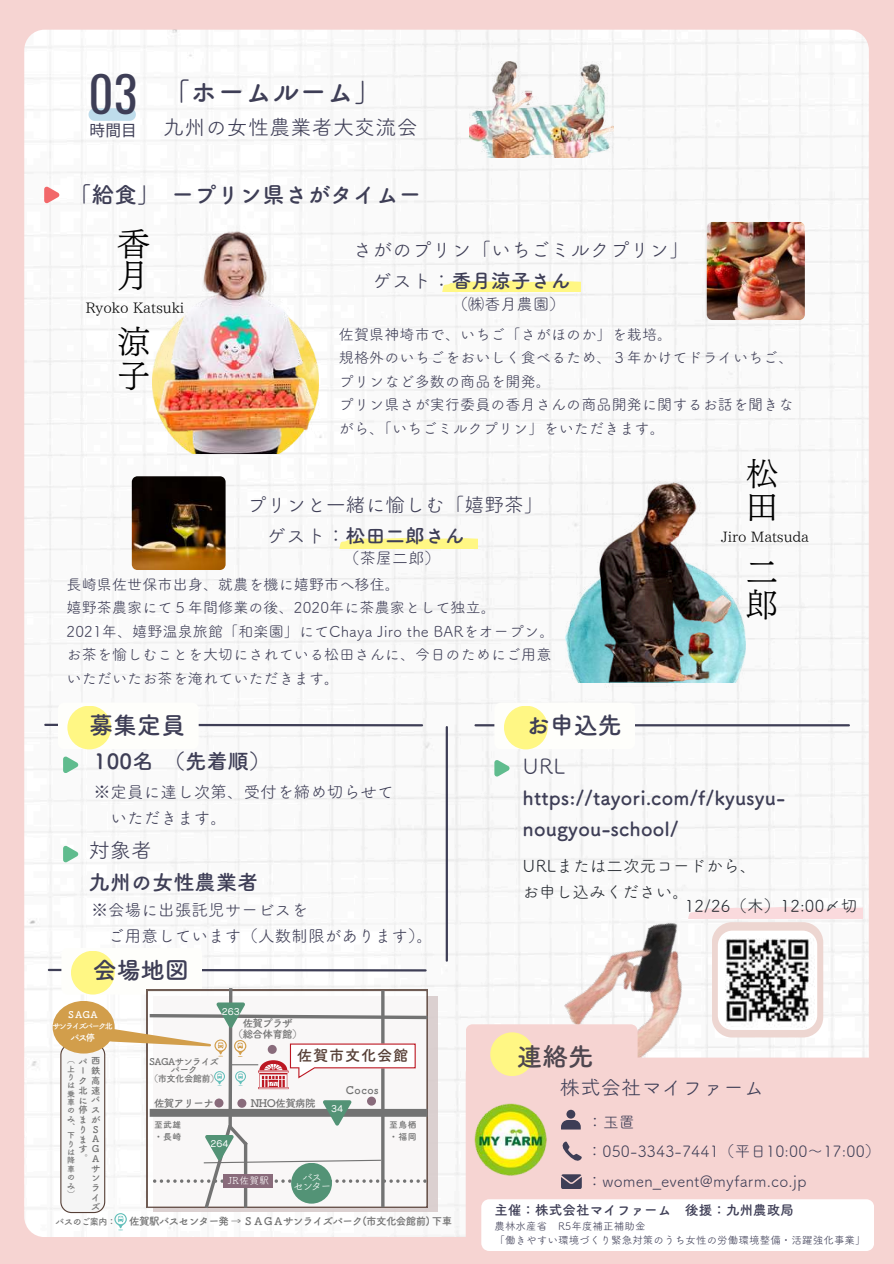
<style>
.page{position:relative;width:894px;height:1264px;background:#fff}
.page>*{position:absolute;margin:0;border:0;box-sizing:border-box;transform-origin:0 0}
.t1{font:33px/32.8px "UD Mincho Pr 6 N L";color:#000}
.t2{font:32.55px/32.7px "UD Mincho Pr 6 N L";color:#000}
.t3{font:27px "Canva Tsuku A Rd Gothic Std B";letter-spacing:.01em;color:#3e3e56}
.t4{font:25.5px "Canva Tsuku A Rd Gothic Std B";color:#4e464f}
.t5{font:24px "Canva Tsuku A Rd Gothic Std B";color:#3e3e56}
.t6{font:22.5px "Canva Tsuku A Rd Gothic Std B";letter-spacing:.01em;color:#3e3e56}
.t7{font:21px "Canva Tsuku A Rd Gothic Std R";letter-spacing:.01em;color:#3e3e56}
.t8{font:21px "Canva Tsuku A Rd Gothic Std B";letter-spacing:.01em;color:#3e3e56}
.t9{font:20.25px "Canva Tsuku A Rd Gothic Std R";letter-spacing:.01em;color:#3e3e56}
.t10{font:19.5px/30.3px "Canva Tsuku A Rd Gothic Std B";letter-spacing:.01em;color:#3e3e56}
.t11{font:19.5px "Canva Tsuku A Rd Gothic Std R";letter-spacing:.01em;color:#3e3e56}
.t12{font:16.5px/25.8px "Canva Tsuku A Rd Gothic Std R";letter-spacing:.01em;color:#3e3e56}
.t13{font:16.5px/25.8px "Canva Tsuku A Rd Gothic Std R";letter-spacing:.01em;color:#24282f}
.t14{font:16.05px "Canva Tsuku A Rd Gothic Std R";color:#3e3e56}
.t15{font:15.75px "Canva Tsuku A Rd Gothic Std R";color:#3e3e56}
.t16{font:15.6px/29.2px "Canva Tsuku A Rd Gothic Std R";letter-spacing:.01em;color:#3e3e56}
.t17{font:15.6px "Noto Sans CJ Ksc";color:#3e3e56}
.t18{font:15.3px "Tsuku B Rd Gothic Std B";letter-spacing:.05em;color:#574037}
.t19{font:15px/23.7px "Canva Tsuku A Rd Gothic Std R";letter-spacing:.01em;color:#3e3e56}
.t20{font:14.55px "IP Aex Mincho";color:#000}
.t21{font:14.4px "IP Aex Mincho";color:#000}
.t22{font:13.5px "Canva Tsuku A Rd Gothic Std B";letter-spacing:.01em;color:#3e3e56}
.t23{font:10.5px/10.5px "Tsuku B Rd Gothic Std B";letter-spacing:-.055em;color:#737373;text-align:center}
.t24{font:10.5px/14px "Canva Tsuku A Rd Gothic Std R";letter-spacing:.01em;color:#3e3e56}
.t25{font:10.5px/9.6px "Canva Tsuku B Rd Gothic Std R";letter-spacing:-.14em;color:#fff;text-align:center}
.t26{font:9.6px "Canva Cezanne Pro N M";letter-spacing:-.005em;color:#fff}
.t27{font:9.6px "Canva Tsuku B Rd Gothic Std R";letter-spacing:.05em;color:#fff}
.t28{font:9.3px/9.8px "Tsuku B Rd Gothic Std B";letter-spacing:.355em;color:#737373;text-align:right}
.t29{font:9.3px/8.4px "Tsuku B Rd Gothic Std B";letter-spacing:-.055em;color:#737373;text-align:center}
.t30{font:9.3px "Tsuku B Rd Gothic Std B";letter-spacing:-.175em;color:#fff}
.t31{font:9px "Tsuku B Rd Gothic Std B";letter-spacing:-.045em;color:#737373}
.t32{font:8.85px/11.7px "Tsuku B Rd Gothic Std B";color:#737373}
.t33{font:7.95px/8.4px "Tsuku B Rd Gothic Std B";color:#737373}
.t34{font:7.95px "Tsuku B Rd Gothic Std B";letter-spacing:-.175em;color:#fff}
.s1{font-family:"Oswald";font-size:48.6px}
.s2{font-family:"Canva Tsuku A Rd Gothic Std R"}
.s3{font-family:"Canva Tsuku A Rd Gothic Std B"}
</style>
<div class="page">
<div style="left:0;top:0;width:893px;height:1263px;background:#f6d4d2"></div>
<div style="left:24px;top:30px;width:844px;height:1206px;background:#fafafa;border-radius:20px"></div>
<img style="left:132px;top:476px;width:93px;height:94px">
<img style="left:565px;top:558px;width:180px;height:124px">
<img style="left:583px;top:478px;width:159px;height:212px">
<img style="left:706px;top:222px;width:98px;height:98px;border-radius:6px">
<svg style="left:441px;top:280px;width:139px;height:11px;background:#fdf798"></svg>
<img style="left:138px;top:211px;width:181px;height:242px">
<hr style="left:45px;top:723px;width:377px;height:3px;background:#3e3e56">
<div style="left:58px;top:702px;width:141px;height:47px;background:#fefefb"></div>
<div style="left:67px;top:705px;width:44px;height:44px;background:#fff784;border-radius:50%"></div>
<svg style="left:63px;top:845px;width:15px;height:17px"></svg>
<hr style="left:475px;top:724px;width:373px;height:2px;background:#3e3e56">
<div style="left:494px;top:702px;width:141px;height:47px;background:#fefefb"></div>
<div style="left:504px;top:705px;width:43px;height:44px;background:#fff784;border-radius:50%"></div>
<hr style="left:445px;top:727px;width:3px;height:233px;background:#3e3e56">
<svg style="left:494px;top:760px;width:15px;height:16px"></svg>
<img style="left:550px;top:914px;width:179px;height:143px">
<svg style="left:465px;top:1057px;width:409px;height:190px"></svg>
<img style="left:469px;top:1098px;width:83px;height:83px">
<svg style="left:465px;top:1024px;width:172px;height:57px"></svg>
<div style="left:490px;top:1032px;width:44px;height:44px;background:#fff784;border-radius:50%"></div>
<hr style="left:49px;top:968px;width:376px;height:3px;background:#3e3e56">
<svg style="left:561px;top:1141px;width:20px;height:20px"></svg>
<svg style="left:561px;top:1174px;width:20px;height:14px"></svg>
<svg style="left:561px;top:1119px;width:19px;height:10px"></svg>
<div style="left:566px;top:1109px;width:9px;height:9px;background:#3e3e56;border-radius:50%"></div>
<svg style="left:686px;top:905px;width:176px;height:132px"></svg>
<div style="left:154px;top:996px;width:284px;height:216px;background:#dbd0d0"></div>
<div style="left:53px;top:1000px;width:62px;height:53px;background:#d29e4b;border-radius:50%"></div>
<svg style="left:60px;top:947px;width:371px;height:282px;background:#e9e6e1"></svg>
<svg style="left:63px;top:756px;width:15px;height:17px"></svg>
<div style="left:481px;top:1199px;width:392px;height:51px;background:#fff"></div>
<svg style="left:339px;top:537px;width:138px;height:11px;background:#fdf797"></svg>
<svg style="left:44px;top:187px;width:15px;height:16px"></svg>
<div style="left:223px;top:1174px;width:50px;height:13px;background:#896b7b"></div>
<svg style="left:88px;top:108px;width:48px;height:13px"></svg>
<img style="left:469px;top:61px;width:144px;height:97px">
<h3 class="t3" style="left:88px;top:78px;width:294px"><span class="s1">03</span> 「ホームルーム」</h3>
<p class="t17" style="left:89px;top:118px;width:44px">時間目</p>
<h3 class="t7" style="left:163px;top:116px;width:256px">九州の女性農業者大交流会</h3>
<h3 class="t6" style="left:69px;top:183px;width:354px">「給食」ープリン県さがタイムー</h3>
<h1 class="t1" style="left:117px;top:227px;width:33px">香月</h1>
<h1 class="t1" style="left:117px;top:325px;width:34px;line-height:33.5px">涼子</h1>
<h3 class="t11" style="left:353px;top:240px;width:337px">さがのプリン「いちごミルクプリン」</h3>
<h3 class="t10" style="left:372px;top:265px;width:199px"><span class="s2">ゲスト：</span>香月涼子さん</h3>
<p class="t14" style="left:452px;top:296px;width:115px">（㈱香月農園）</p>
<p class="t20" style="left:85px;top:300px;width:100px">Ryoko Katsuki</p>
<p class="t19" style="left:339px;top:322px;width:456px">佐賀県神埼市で、いちご「さがほのか」を栽培。<br>規格外のいちごをおいしく⾷べるため、３年かけてドライいちご、プリンなど多数の商品を開発。<br>プリン県さが実⾏委員の⾹⽉さんの商品開発に関するお話を聞きながら、「いちごミルクプリン」をいただきます。</p>
<h3 class="t11" style="left:247px;top:495px;width:298px">プリンと一緒に愉しむ「嬉野茶」</h3>
<h3 class="t10" style="left:267px;top:520px;width:199px"><span class="s2">ゲスト：</span>松田二郎さん</h3>
<p class="t14" style="left:343px;top:550px;width:98px">（茶屋二郎）</p>
<p class="t19" style="left:67px;top:572px;width:489px">長崎県佐世保市出身、就農を機に嬉野市へ移住。<br>嬉野茶農家にて５年間修業の後、2020年に茶農家として独立。<br>2021年、嬉野温泉旅館「和楽園」にてChaya Jiro the BARをオープン。お茶を愉しむことを大切にされている松田さんに、今日のためにご用意いただいたお茶を淹れていただきます<span class="s3">。</span></p>
<h2 class="t2" style="left:745px;top:457px;width:34px">松田</h2>
<p class="t21" style="left:721px;top:529px;width:89px">Jiro Matsuda</p>
<h2 class="t2" style="left:745px;top:555px;width:34px">二郎</h2>
<h3 class="t5" style="left:89px;top:713px;width:98px">募集定員</h3>
<h3 class="t8" style="left:94px;top:750px;width:178px">100名（先着順）</h3>
<p class="t12" style="left:111px;top:779px;width:284px;text-indent:-17px">※定員に達し次第、受付を締め切らせていただきます。</p>
<h3 class="t7" style="left:89px;top:839px;width:65px">対象者</h3>
<h3 class="t8" style="left:89px;top:872px;width:171px">九州の女性農業者</h3>
<p class="t12" style="left:108px;top:896px;width:326px;text-indent:-17px">※会場に出張託児サービスを<br>ご用意しています（人数制限があります）。</p>
<h3 class="t5" style="left:93px;top:958px;width:98px">会場地図</h3>
<p class="t30" style="left:67px;top:1009px;width:34px">ＳＡＧＡ</p>
<p class="t34" style="left:52px;top:1022px;width:62px">サンライズパーク北</p>
<p class="t30" style="left:70px;top:1033px;width:26px">バス停</p>
<p class="t26" style="left:222px;top:1006px;width:19px">263</p>
<p class="t23" style="left:233px;top:1017px;width:71px">佐賀プラザ<br>（総合体育館）</p>
<p class="t28" style="left:78px;top:1056px;width:23px">パ西鉄<br>ク高北速にバ停スまがりＳまＡすＧ<br>Ａ<br>サ<br>ン<br>ラ<br>イ<br>ズ</p>
<p class="t33" style="left:67px;top:1055px;width:9px">（上りは乗車のみ、下りは降車のみ）</p>
<p class="t29" style="left:78px;top:1066px;width:3px">ー</p>
<p class="t29" style="left:78px;top:1154px;width:4px">。</p>
<p class="t31" style="left:56px;top:1217px;width:62px">バスのご案内：</p>
<p class="t29" style="left:149px;top:1056px;width:72px">SAGAサンライズパーク<br>（市文化会館前）</p>
<p class="t18" style="left:297px;top:1047px;width:113px">佐賀市文化会館</p>
<p class="t23" style="left:346px;top:1084px;width:34px">Cocos</p>
<p class="t23" style="left:154px;top:1097px;width:61px">佐賀アリーナ</p>
<p class="t23" style="left:251px;top:1097px;width:66px">NHO佐賀病院</p>
<p class="t26" style="left:331px;top:1103px;width:13px">34</p>
<p class="t32" style="left:154px;top:1118px;width:29px">至武雄・長崎</p>
<p class="t32" style="left:389px;top:1118px;width:29px">至鳥栖・福岡</p>
<p class="t26" style="left:210px;top:1137px;width:19px">264</p>
<p class="t27" style="left:227px;top:1175px;width:43px">JR佐賀駅</p>
<p class="t25" style="left:293px;top:1171px;width:39px">バス<br>センター</p>
<p class="t23" style="left:129px;top:1215px;width:323px">佐賀駅バスセンター発 → ＳＡＧＡサンライズパーク(市文化会館前) 下車</p>
<h3 class="t5" style="left:525px;top:713px;width:98px">お申込先</h3>
<h3 class="t7" style="left:522px;top:756px;width:44px">URL</h3>
<h3 class="t10" style="left:522px;top:782px;width:264px">https://tayori.com/f/kyusyu&shy;nougyou-school/</h3>
<p class="t13" style="left:522px;top:853px;width:235px">URLまたは二次元コードから、お申し込みください。</p>
<p class="t13" style="left:684px;top:892px;width:174px">12/26（木）12:00〆切</p>
<h3 class="t4" style="left:516px;top:1043px;width:78px">連絡先</h3>
<h3 class="t9" style="left:559px;top:1077px;width:206px">株式会社マイファーム</h3>
<p class="t15" style="left:587px;top:1114px;width:49px">：玉置</p>
<p class="t16" style="left:586px;top:1136px;width:295px">：050-3343-7441（平日 10:00～ 17:00）：women_event@myfarm.co.jp</p>
<p class="t22" style="left:494px;top:1203px;width:301px">主催：株式会社マイファーム 後援：九州農政局</p>
<p class="t24" style="left:494px;top:1219px;width:373px">農林水産省 R5年度補正補助金<br>「働きやすい環境づくり緊急対策のうち女性の労働環境整備・活躍強化事業」</p>
</div>
